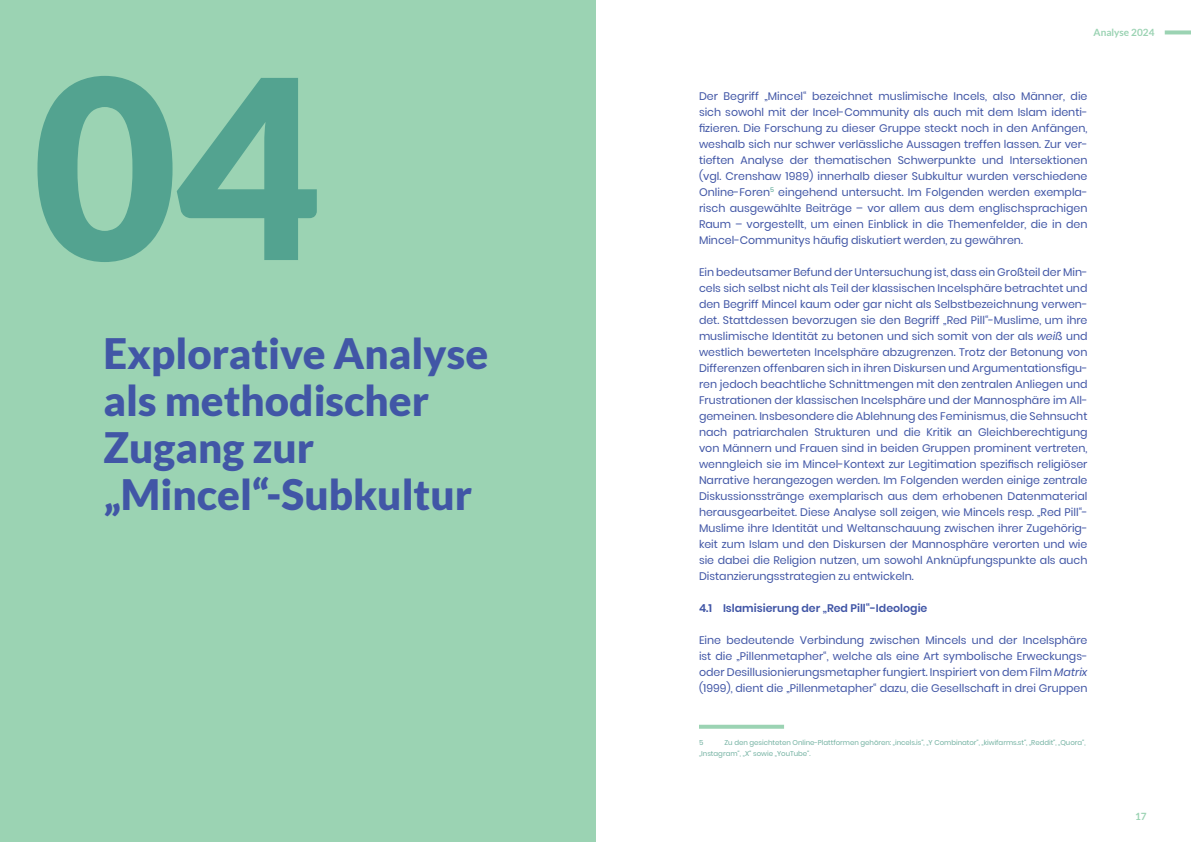
<style>
.page{position:relative;width:1191px;height:842px;background:#fff}
.page>*{position:absolute;margin:0;border:0;box-sizing:border-box;transform-origin:0 0}
.t1{font:900 250px "Lato";color:#53a390}
.t2{font:900 42px/47px "Lato";color:#4156a6}
.t3{font:11px/16px "Poppins";color:#4156a6;text-align:justify}
.t4{font:600 11px "Poppins";color:#4156a6}
.t5{font:700 10px "Lato";color:#9bd3b3}
.t6{font:7px/11px "Poppins";letter-spacing:-.005em;color:#74b2a2}
.s1{font-style:italic}
</style>
<div class="page">
<svg style="left:1164px;top:30px;width:27px;height:4px"></svg>
<div style="left:0;top:0;width:595px;height:842px;background:#9bd3b3"></div>
<svg style="left:699px;top:725px;width:85px;height:4px"></svg>
<h1 class="t1" style="left:32px;top:22px;width:290px">04</h1>
<h2 class="t2" style="left:103px;top:329px;width:386px">Explorative Analyse als methodischer<br>Zugang zur „Mincel“-Subkultur</h2>
<p class="t5" style="left:1093px;top:26px;width:62px">Analyse 2024</p>
<p class="t3" style="left:699px;top:88px;width:390px">Der Begriff „Mincel“ bezeichnet muslimische Incels, also Männer, die sich sowohl mit der Incel-Community als auch mit dem Islam identi&shy;fizieren. Die Forschung zu dieser Gruppe steckt noch in den Anfängen, weshalb sich nur schwer verlässliche Aussagen treffen lassen. Zur ver&shy;tieften Analyse der thematischen Schwerpunkte und Intersektionen (vgl. Crenshaw 1989) innerhalb dieser Subkultur wurden verschiedene Online-Foren<sup>5</sup> eingehend untersucht. Im Folgenden werden exempla&shy;risch ausgewählte Beiträge – vor allem aus dem englischsprachigen Raum – vorgestellt, um einen Einblick in die Themenfelder, die in den Mincel-Communitys häufig diskutiert werden, zu gewähren.</p>
<p class="t3" style="left:699px;top:264px;width:390px">Ein bedeutsamer Befund der Untersuchung ist, dass ein Großteil der Min&shy;cels sich selbst nicht als Teil der klassischen Incelsphäre betrachtet und den Begriff Mincel kaum oder gar nicht als Selbstbezeichnung verwen&shy;det. Stattdessen bevorzugen sie den Begriff „Red Pill“-Muslime, um ihre muslimische Identität zu betonen und sich somit von der als <span class="s1">weiß</span> und westlich bewerteten Incelsphäre abzugrenzen. Trotz der Betonung von Differenzen offenbaren sich in ihren Diskursen und Argumentationsfigu&shy;ren jedoch beachtliche Schnittmengen mit den zentralen Anliegen und Frustrationen der klassischen Incelsphäre und der Mannosphäre im All&shy;gemeinen. Insbesondere die Ablehnung des Feminismus, die Sehnsucht nach patriarchalen Strukturen und die Kritik an Gleichberechtigung von Männern und Frauen sind in beiden Gruppen prominent vertreten, wenngleich sie im Mincel-Kontext zur Legitimation spezifisch religiöser Narrative herangezogen werden. Im Folgenden werden einige zentrale Diskussionsstränge exemplarisch aus dem erhobenen Datenmaterial herausgearbeitet. Diese Analyse soll zeigen, wie Mincels resp. „Red Pill“- Muslime ihre Identität und Weltanschauung zwischen ihrer Zugehörig&shy;keit zum Islam und den Diskursen der Mannosphäre verorten und wie sie dabei die Religion nutzen, um sowohl Anknüpfungspunkte als auch Distanzierungsstrategien zu entwickeln.</p>
<p class="t4" style="left:699px;top:602px;width:230px">4.1 Islamisierung der „Red Pill“-Ideologie</p>
<p class="t3" style="left:699px;top:632px;width:390px">Eine bedeutende Verbindung zwischen Mincels und der Incelsphäre ist die „Pillenmetapher“, welche als eine Art symbolische Erweckungs&shy;oder Desillusionierungsmetapher fungiert. Inspiriert von dem Film <span class="s1">Matrix </span>(1999), dient die „Pillenmetapher“ dazu, die Gesellschaft in drei Gruppen</p>
<p class="t6" style="left:699px;top:737px;width:388px;text-indent:26px">Zu den gesichteten Online-Plattformen gehören: „incels.is“, „Y Combinator“, „kiwifarms.st“, „Reddit“, „Quora“, „Instagram“, „X“ sowie „YouTube“.</p>
<p class="t6" style="left:699px;top:737px;width:6px">5</p>
<p class="t5" style="left:1135px;top:811px;width:13px">17</p>
</div>
